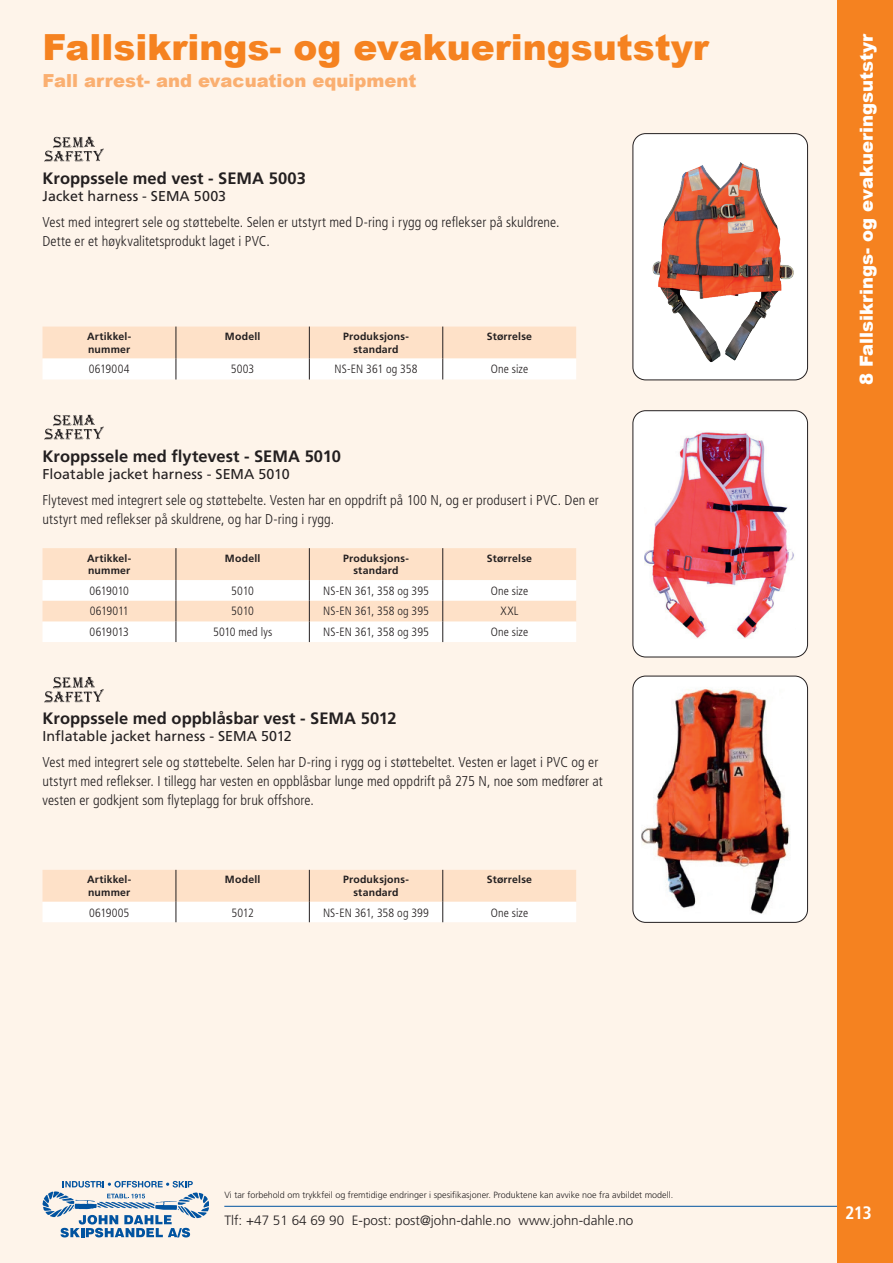
<style>
.page{position:relative;width:893px;height:1263px;background:#fef4ea}
.page>*{position:absolute;margin:0;border:0;box-sizing:border-box;transform-origin:0 0}
.t1{font:900 36px "Arial";color:#f58220}
.t2{font:900 18px "Arial";color:#fff}
.t3{font:900 18px "Arial";color:#faaf71}
.t4{font:700 condensed 18px "Frutiger LT Std";color:#fff}
.t5{font:700 16.5px "Frutiger LT Std";color:#231f20}
.t6{font:300 condensed 14.25px/18.8px "Frutiger LT Std";letter-spacing:.005em;color:#231f20}
.t7{font:14.25px "Frutiger LT Std";letter-spacing:.005em;color:#231f20}
.t8{font:300 13.5px "Frutiger LT Std";color:#231f20}
.t9{font:300 condensed 12px "Frutiger LT Std";letter-spacing:.005em;color:#231f20}
.t10{font:300 condensed 12px "Frutiger LT Std";letter-spacing:-.03em;color:#231f20}
.t11{font:300 condensed 12px "Frutiger LT Std";letter-spacing:.025em;color:#231f20}
.t12{font:300 condensed 12px "Frutiger LT Std";letter-spacing:-.025em;color:#231f20}
.t13{font:700 10.5px/12.6px "Frutiger LT Std";letter-spacing:.02em;color:#231f20}
.t14{font:300 9px "Frutiger LT Std";color:#231f20}
</style>
<div class="page">
<hr style="left:224px;top:1206px;width:637px;height:1px;background:#0153a0">
<div style="left:838px;top:0;width:55px;height:1263px;background:#f58220"></div>
<svg style="left:43px;top:1181px;width:166px;height:56px"></svg>
<img style="left:44px;top:136px;width:60px;height:26px">
<svg style="left:43px;top:327px;width:533px;height:52px;background:#fdebdc"></svg>
<img style="left:44px;top:414px;width:60px;height:26px">
<svg style="left:43px;top:548px;width:533px;height:94px;background:#fdecdf"></svg>
<img style="left:44px;top:677px;width:60px;height:26px">
<svg style="left:43px;top:870px;width:533px;height:52px;background:#fdebdc"></svg>
<img style="left:633px;top:134px;width:174px;height:246px">
<div style="left:632px;top:133px;width:176px;height:247px;border:1px solid #231f20;border-radius:13px"></div>
<div style="left:633px;top:411px;width:174px;height:246px;background:#fff;border-radius:13px"></div>
<img style="left:645px;top:432px;width:149px;height:207px">
<div style="left:632px;top:410px;width:176px;height:247px;border:1px solid #231f20;border-radius:13px"></div>
<div style="left:633px;top:676px;width:174px;height:246px;background:#fff;border-radius:13px"></div>
<img style="left:641px;top:689px;width:149px;height:225px">
<div style="left:632px;top:676px;width:176px;height:247px;border:1px solid #231f20;border-radius:13px"></div>
<h1 class="t1" style="left:43px;top:21px;width:668px">Fallsikrings- og evakueringsutstyr</h1>
<p class="t3" style="left:43px;top:67px;width:375px">Fall arrest- and evacuation equipment</p>
<p class="t5" style="left:43px;top:168px;width:265px">Kroppssele med vest - SEMA 5003</p>
<p class="t7" style="left:43px;top:187px;width:185px">Jacket harness - SEMA 5003</p>
<p class="t6" style="left:43px;top:213px;width:519px">Vest med integrert sele og støttebelte. Selen er utstyrt med D-ring i rygg og reflekser på skuldrene.<br>Dette er et høykvalitetsprodukt laget i PVC.</p>
<p class="t13" style="left:87px;top:330px;width:46px">Artikkel&shy;nummer</p>
<p class="t13" style="left:225px;top:330px;width:37px">Modell</p>
<p class="t13" style="left:343px;top:330px;width:67px;text-align:center">Produksjons&shy;standard</p>
<p class="t13" style="left:487px;top:330px;width:47px">Størrelse</p>
<p class="t11" style="left:89px;top:362px;width:42px">0619004</p>
<p class="t9" style="left:231px;top:362px;width:25px">5003</p>
<p class="t9" style="left:335px;top:362px;width:84px">NS-EN 361 og 358</p>
<p class="t9" style="left:491px;top:362px;width:39px">One size</p>
<p class="t5" style="left:43px;top:446px;width:300px">Kroppssele med flytevest - SEMA 5010</p>
<p class="t7" style="left:43px;top:465px;width:249px">Floatable jacket harness - SEMA 5010</p>
<p class="t6" style="left:43px;top:491px;width:558px">Flytevest med integrert sele og støttebelte. Vesten har en oppdrift på 100 N, og er produsert i PVC. Den er utstyrt med reflekser på skuldrene, og har D-ring i rygg.</p>
<p class="t13" style="left:87px;top:552px;width:46px">Artikkel&shy;nummer</p>
<p class="t13" style="left:225px;top:552px;width:37px">Modell</p>
<p class="t13" style="left:343px;top:552px;width:67px;text-align:center">Produksjons&shy;standard</p>
<p class="t13" style="left:487px;top:552px;width:47px">Størrelse</p>
<p class="t12" style="left:90px;top:584px;width:41px">0619010</p>
<p class="t9" style="left:231px;top:584px;width:24px">5010</p>
<p class="t9" style="left:323px;top:584px;width:107px">NS-EN 361, 358 og 395</p>
<p class="t9" style="left:491px;top:584px;width:39px">One size</p>
<p class="t10" style="left:90px;top:604px;width:40px">0619011</p>
<p class="t9" style="left:231px;top:604px;width:24px">5010</p>
<p class="t9" style="left:323px;top:604px;width:107px">NS-EN 361, 358 og 395</p>
<p class="t9" style="left:500px;top:604px;width:20px">XXL</p>
<p class="t10" style="left:90px;top:625px;width:41px">0619013</p>
<p class="t9" style="left:213px;top:625px;width:61px">5010 med lys</p>
<p class="t9" style="left:323px;top:625px;width:107px">NS-EN 361, 358 og 395</p>
<p class="t9" style="left:491px;top:625px;width:39px">One size</p>
<p class="t5" style="left:43px;top:709px;width:356px">Kroppssele med oppblåsbar vest - SEMA 5012</p>
<p class="t7" style="left:43px;top:728px;width:251px">Inflatable jacket harness - SEMA 5012</p>
<p class="t6" style="left:43px;top:753px;width:562px">Vest med integrert sele og støttebelte. Selen har D-ring i rygg og i støttebeltet. Vesten er laget i PVC og er utstyrt med reflekser. I tillegg har vesten en oppblåsbar lunge med oppdrift på 275 N, noe som medfører at vesten er godkjent som flyteplagg for bruk offshore.</p>
<p class="t13" style="left:87px;top:873px;width:46px">Artikkel&shy;nummer</p>
<p class="t13" style="left:225px;top:873px;width:37px">Modell</p>
<p class="t13" style="left:343px;top:873px;width:67px;text-align:center">Produksjons&shy;standard</p>
<p class="t13" style="left:487px;top:873px;width:47px">Størrelse</p>
<p class="t9" style="left:89px;top:905px;width:42px">0619005</p>
<p class="t9" style="left:231px;top:905px;width:24px">5012</p>
<p class="t9" style="left:323px;top:905px;width:107px">NS-EN 361, 358 og 399</p>
<p class="t9" style="left:491px;top:905px;width:39px">One size</p>
<p class="t14" style="left:224px;top:1190px;width:450px">Vi tar forbehold om trykkfeil og fremtidige endringer i spesifikasjoner. Produktene kan avvike noe fra avbildet modell.</p>
<p class="t8" style="left:224px;top:1213px;width:411px">Tlf: +47 51 64 69 90 E-post: post@john-dahle.no www.john-dahle.no</p>
<p class="t2" style="left:853px;top:385px;width:353px;rotate:-90deg">8 Fallsikrings- og evakueringsutstyr</p>
<p class="t4" style="left:845px;top:1202px;width:28px">213</p>
</div>
